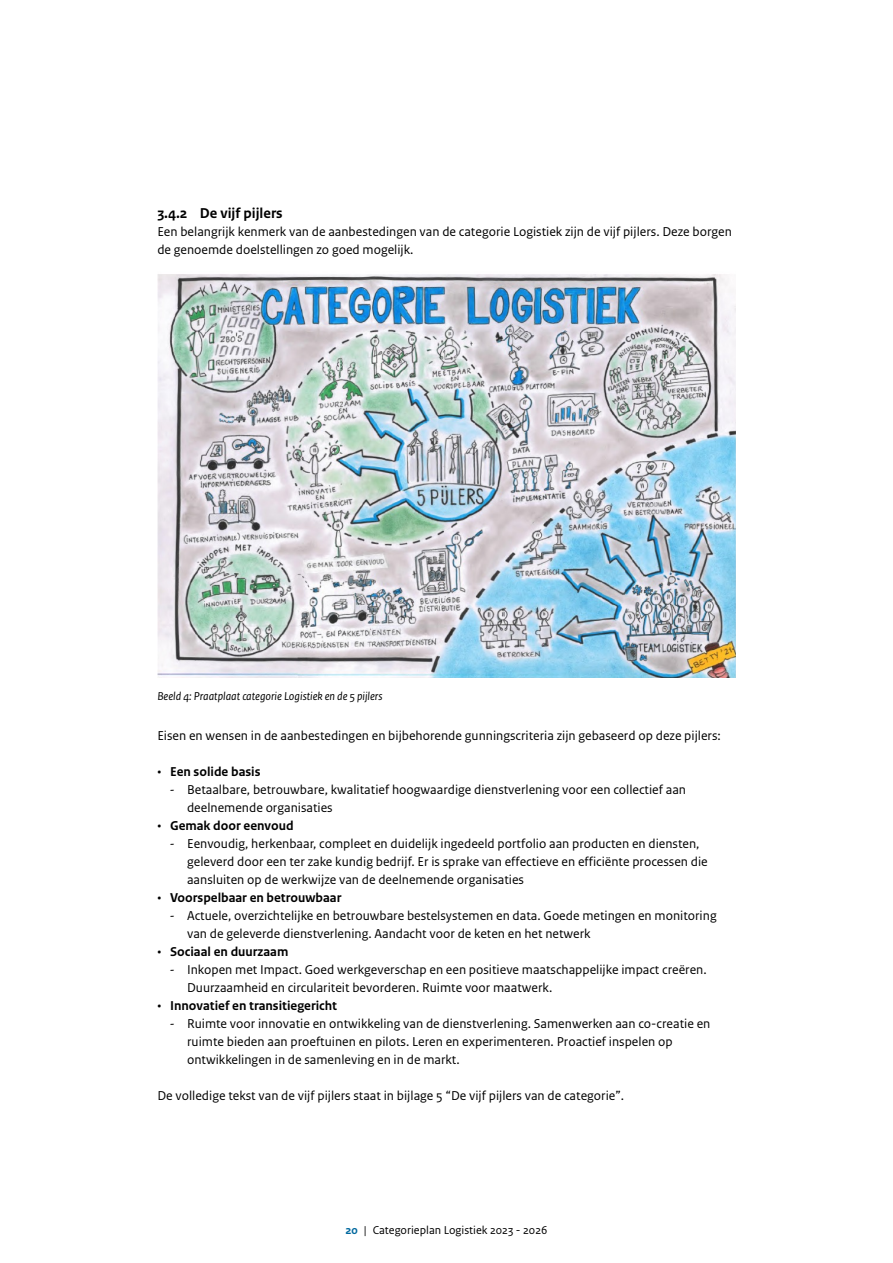
<style>
.page{position:relative;width:893px;height:1263px;background:#fff}
.page>*{position:absolute;margin:0;border:0;box-sizing:border-box;transform-origin:0 0}
.H4_Alineakop{font:700 15px "Rijksoverheid Sans Text";color:#000}
.P_Broodtekst_Sans{font:13.5px/18px "Rijksoverheid Sans Text";color:#000}
.t1{font:700 13.5px "Rijksoverheid Sans Text";color:#000}
._13_RO_Foto_tabel_bi{font:italic 12px "Rijksoverheid Sans Text";color:#000}
.t2{font:12px "Rijksoverheid Sans Text";color:#000}
.s1{font-weight:400}
.s2{font-family:"Rijksoverheid Serif"}
.s3{font-weight:700;color:#00689e}
</style>
<div class="page">
<img style="left:157px;top:274px;width:579px;height:403px">
<h4 class="H4_Alineakop" style="left:157px;top:204px;width:127px">3.4.2 De vijf pijlers</h4>
<p class="P_Broodtekst_Sans" style="left:157px;top:223px;width:576px">Een belangrijk kenmerk van de aanbestedingen van de categorie Logistiek zijn de vijf pijlers. Deze borgen de genoemde doelstellingen zo goed mogelijk.</p>
<p class="_13_RO_Foto_tabel_bi" style="left:157px;top:690px;width:227px">Beeld 4: Praatplaat categorie Logistiek en de 5 pijlers</p>
<p class="P_Broodtekst_Sans" style="left:157px;top:727px;width:565px">Eisen en wensen in de aanbestedingen en bijbehorende gunningscriteria zijn gebaseerd op deze pijlers:</p>
<p class="t1" style="left:157px;top:764px;width:105px"><span class="s1">•</span> Een solide basis</p>
<p class="P_Broodtekst_Sans" style="left:187px;top:781px;width:500px;text-indent:-17px"><span class="s2">-</span> Betaalbare, betrouwbare, kwalitatief hoogwaardige dienstverlening voor een collectief aan deelnemende organisaties</p>
<p class="t1" style="left:157px;top:818px;width:138px"><span class="s1">•</span> Gemak door eenvoud</p>
<p class="P_Broodtekst_Sans" style="left:187px;top:835px;width:522px;text-indent:-17px"><span class="s2">-</span> Eenvoudig, herkenbaar, compleet en duidelijk ingedeeld portfolio aan producten en diensten, geleverd door een ter zake kundig bedrijf. Er is sprake van effectieve en efficiënte processen die aansluiten op de werkwijze van de deelnemende organisaties</p>
<p class="t1" style="left:157px;top:890px;width:186px"><span class="s1">•</span> Voorspelbaar en betrouwbaar</p>
<p class="P_Broodtekst_Sans" style="left:187px;top:907px;width:531px;text-indent:-17px"><span class="s2">-</span> Actuele, overzichtelijke en betrouwbare bestelsystemen en data. Goede metingen en monitoring van de geleverde dienstverlening. Aandacht voor de keten en het netwerk</p>
<p class="t1" style="left:157px;top:944px;width:133px"><span class="s1">•</span> Sociaal en duurzaam</p>
<p class="P_Broodtekst_Sans" style="left:187px;top:961px;width:521px;text-indent:-17px"><span class="s2">-</span> Inkopen met Impact. Goed werkgeverschap en een positieve maatschappelijke impact creëren.<br>Duurzaamheid en circulariteit bevorderen. Ruimte voor maatwerk.</p>
<p class="t1" style="left:157px;top:998px;width:181px"><span class="s1">•</span> Innovatief en transitiegericht</p>
<p class="P_Broodtekst_Sans" style="left:187px;top:1015px;width:525px;text-indent:-17px"><span class="s2">-</span> Ruimte voor innovatie en ontwikkeling van de dienstverlening. Samenwerken aan co-creatie en ruimte bieden aan proeftuinen en pilots. Leren en experimenteren. Proactief inspelen op ontwikkelingen in de samenleving en in de markt.</p>
<p class="P_Broodtekst_Sans" style="left:157px;top:1087px;width:468px">De volledige tekst van de vijf pijlers staat in bijlage 5 “De vijf pijlers van de categorie”.</p>
<p class="t2" style="left:345px;top:1223px;width:204px"><span class="s3">20</span> | Categorieplan Logistiek 2023 - 2026</p>
</div>
